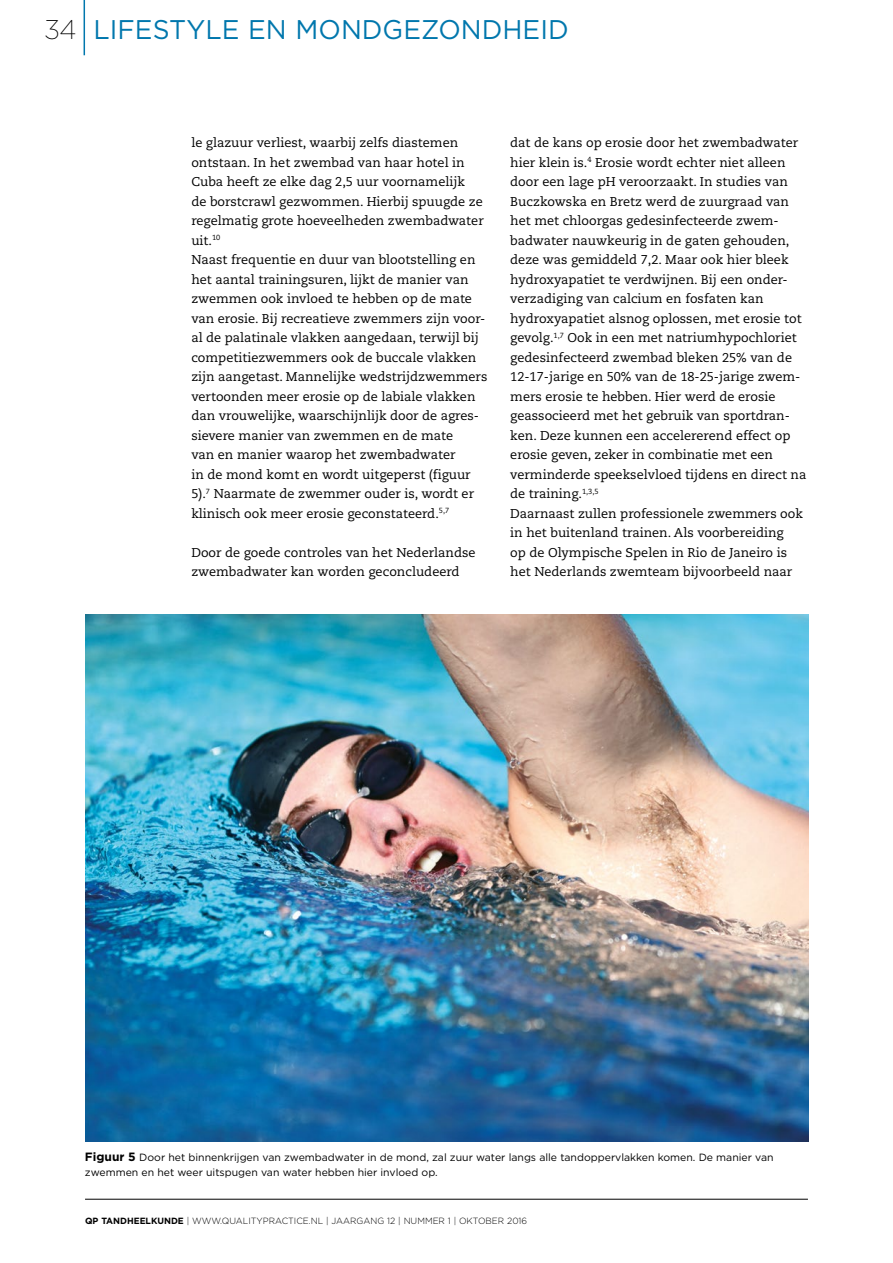
<style>
.page{position:relative;width:893px;height:1263px;background:#fff}
.page>*{position:absolute;margin:0;border:0;box-sizing:border-box;transform-origin:0 0}
.t1{font:27px "Gotham HTF";color:#0077ad}
.t2{font:12.75px/19.5px "Caecilia";color:#000}
.t3{font:10.5px/14.7px "Gotham HTF";color:#000}
.t4{font:300 9px "Gotham HTF";color:#000}
.s1{font-weight:200;color:#000}
.s2{font-weight:700;font-size:12px}
.s3{font-weight:700}
</style>
<div class="page">
<hr style="left:85px;top:1199px;width:723px;height:1px;background:#000">
<hr style="left:84px;top:0;width:1px;height:55px;background:#0077ad">
<img style="left:85px;top:614px;width:724px;height:527px">
<h1 class="t1" style="left:45px;top:14px;width:81px"><span class="s1">34</span> Lifest</h1>
<h1 class="t1" style="left:186px;top:14px;width:130px">yleenmondgezondheid</h1>
<p class="t2" style="left:191px;top:133px;width:298px">le glazuur verliest, waarbij zelfs diastemen ontstaan. In het zwembad van haar hotel in Cuba heeft ze elke dag 2,5 uur voornamelijk<br>de borstcrawl gezwommen. Hierbij spuugde ze regelmatig grote hoeveelheden zwembadwater uit.<sup>10<br></sup>Naast frequentie en duur van blootstelling en het aantal trainingsuren, lijkt de manier van zwemmen ook invloed te hebben op de mate van erosie. Bij recreatieve zwemmers zijn voor&shy;al de palatinale vlakken aangedaan, terwijl bij competitiezwemmers ook de buccale vlakken zijn aangetast. Mannelijke wedstrijdzwemmers vertoonden meer erosie op de labiale vlakken dan vrouwelijke, waarschijnlijk door de agres&shy;sievere manier van zwemmen en de mate<br>van en manier waarop het zwembadwater<br>in de mond komt en wordt uitgeperst (figuur 5).<sup>7</sup> Naarmate de zwemmer ouder is, wordt er klinisch ook meer erosie geconstateerd.<sup>5,7</sup></p>
<p class="t2" style="left:191px;top:543px;width:286px">Door de goede controles van het Nederlandse zwembadwater kan worden geconcludeerd</p>
<p class="t2" style="left:510px;top:133px;width:298px">dat de kans op erosie door het zwembadwater hier klein is.<sup>4</sup> Erosie wordt echter niet alleen door een lage pH veroorzaakt. In studies van Buczkowska en Bretz werd de zuurgraad van het met chloorgas gedesinfecteerde zwem&shy;badwater nauwkeurig in de gaten gehouden, deze was gemiddeld 7,2. Maar ook hier bleek hydroxyapatiet te verdwijnen. Bij een onder&shy;verzadiging van calcium en fosfaten kan hydroxyapatiet alsnog oplossen, met erosie tot gevolg.<sup>1,7</sup> Ook in een met natriumhypochloriet gedesinfecteerd zwembad bleken 25% van de 12-17-jarige en 50% van de 18-25-jarige zwem&shy;mers erosie te hebben. Hier werd de erosie geassocieerd met het gebruik van sportdran&shy;ken. Deze kunnen een accelererend effect op erosie geven, zeker in combinatie met een verminderde speekselvloed tijdens en direct na de training.<sup>1,3,5<br></sup>Daarnaast zullen professionele zwemmers ook in het buitenland trainen. Als voorbereiding<br>op de Olympische Spelen in Rio de Janeiro is het Nederlands zwemteam bijvoorbeeld naar</p>
<p class="t3" style="left:85px;top:1150px;width:690px"><span class="s2">Figuur 5</span> Door het binnenkrijgen van zwembadwater in de mond, zal zuur water langs alle tandoppervlakken komen. De manier van zwemmen en het weer uitspugen van water hebben hier invloed op.</p>
<p class="t4" style="left:85px;top:1215px;width:444px"><span class="s3">QP TANDHEELKUNDE</span> | WWW.QUALITYPRACTICE.NL | JAARGANG 12 | NUMMER 1 | OKTOBER 2016</p>
</div>
